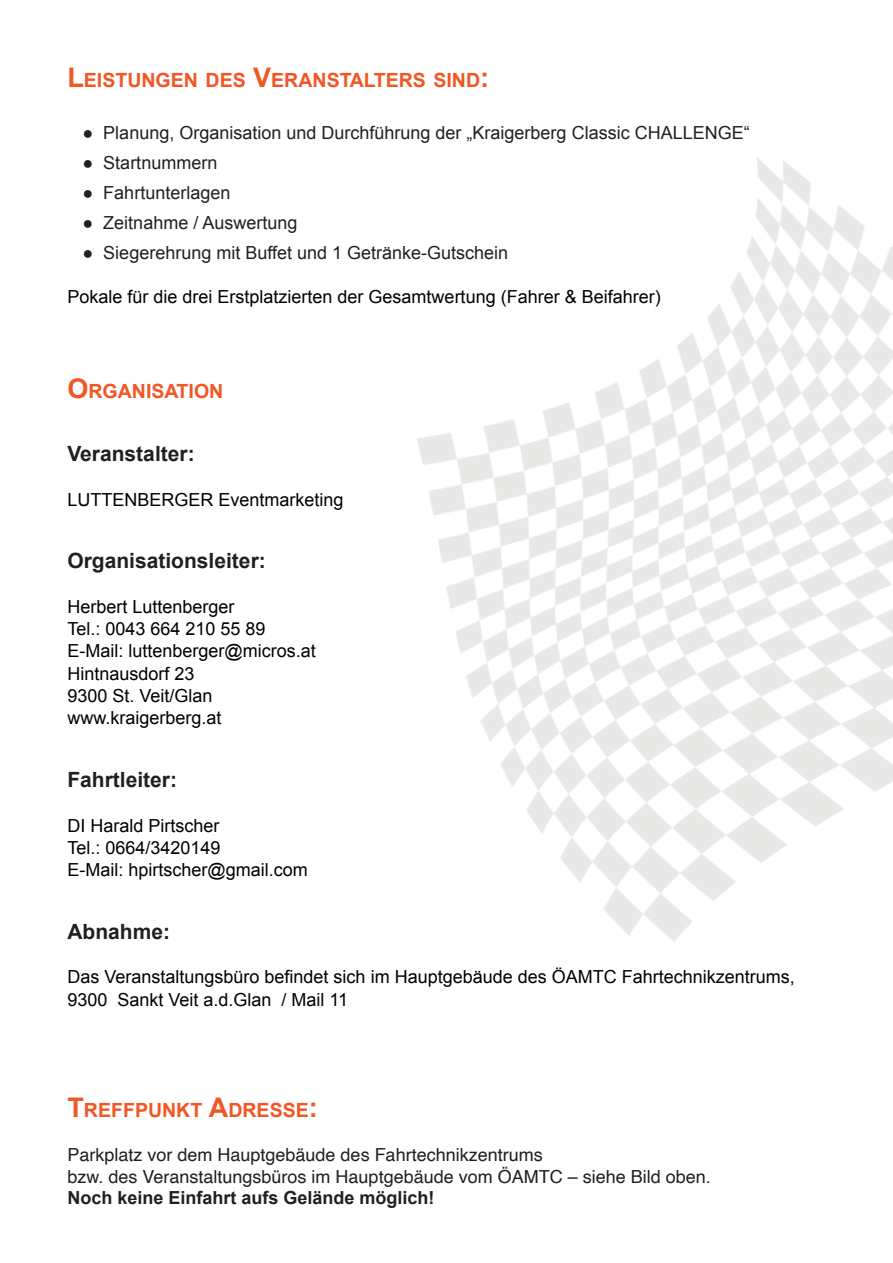
<style>
.page{position:relative;width:893px;height:1263px;background:#fff}
.page>*{position:absolute;margin:0;border:0;box-sizing:border-box;transform-origin:0 0}
.t1{font:700 27px "Arial";color:#f15725}
.t2{font:700 21px "Arial";color:#231f20}
.t3{font:700 19.5px "Arial";color:#f15725}
.t4{font:18px "Arial";color:#000}
.t5{font:18px "Arial";color:#231f20}
.t6{font:18px "Helvetica";color:#231f20}
.t7{font:700 18px "Arial";color:#231f20}
</style>
<div class="page">
<img style="left:417px;top:157px;width:476px;height:785px">
<p class="t1" style="left:67px;top:67px;width:18px">L</p>
<p class="t3" style="left:84px;top:72px;width:163px">EISTUNGEN DES</p>
<p class="t1" style="left:253px;top:67px;width:20px">V</p>
<p class="t3" style="left:271px;top:72px;width:210px">ERANSTALTERS SIND</p>
<p class="t1" style="left:480px;top:67px;width:10px">:</p>
<p class="t5" style="left:82px;top:126px;width:669px">● Planung, Organisation und Durchführung der „Kraigerberg Classic CHALLENGE“</p>
<p class="t5" style="left:82px;top:156px;width:136px">● Startnummern</p>
<p class="t5" style="left:82px;top:186px;width:149px">● Fahrtunterlagen</p>
<p class="t5" style="left:82px;top:216px;width:216px">● Zeitnahme / Auswertung</p>
<p class="t5" style="left:82px;top:246px;width:427px">● Siegerehrung mit Buffet und 1 Getränke-Gutschein</p>
<p class="t4" style="left:67px;top:290px;width:595px">Pokale für die drei Erstplatzierten der Gesamtwertung (Fahrer &amp; Beifahrer)</p>
<p class="t1" style="left:67px;top:379px;width:23px">O</p>
<p class="t3" style="left:88px;top:384px;width:136px">RGANISATION</p>
<p class="t2" style="left:67px;top:446px;width:129px">Veranstalter:</p>
<p class="t4" style="left:67px;top:492px;width:278px">LUTTENBERGER Eventmarketing</p>
<p class="t2" style="left:67px;top:553px;width:200px">Organisationsleiter:</p>
<p class="t4" style="left:67px;top:600px;width:169px">Herbert Luttenberger</p>
<p class="t4" style="left:67px;top:622px;width:200px">Tel.: 0043 664 210 55 89</p>
<p class="t4" style="left:67px;top:644px;width:250px">E-Mail: luttenberger@micros.at</p>
<p class="t4" style="left:67px;top:667px;width:129px">Hintnausdorf 23</p>
<p class="t4" style="left:67px;top:689px;width:147px">9300 St. Veit/Glan</p>
<p class="t4" style="left:67px;top:711px;width:156px">www.kraigerberg.at</p>
<p class="t2" style="left:67px;top:772px;width:111px">Fahrtleiter:</p>
<p class="t4" style="left:67px;top:818px;width:154px">DI Harald Pirtscher</p>
<p class="t4" style="left:67px;top:841px;width:155px">Tel.: 0664/3420149</p>
<p class="t4" style="left:67px;top:863px;width:242px">E-Mail: hpirtscher@gmail.com</p>
<p class="t2" style="left:67px;top:923px;width:104px">Abnahme:</p>
<p class="t4" style="left:67px;top:970px;width:729px">Das Veranstaltungsbüro befindet sich im Hauptgebäude des ÖAMTC Fahrtechnikzentrums,</p>
<p class="t4" style="left:67px;top:993px;width:282px">9300 Sankt Veit a.d.Glan / Mail 11</p>
<p class="t1" style="left:67px;top:1097px;width:18px">T</p>
<p class="t3" style="left:84px;top:1103px;width:120px">REFFPUNKT</p>
<p class="t1" style="left:209px;top:1097px;width:21px">A</p>
<p class="t3" style="left:228px;top:1103px;width:82px">DRESSE</p>
<p class="t1" style="left:309px;top:1097px;width:10px">:</p>
<p class="t6" style="left:67px;top:1148px;width:477px">Parkplatz vor dem Hauptgebäude des Fahrtechnikzentrums</p>
<p class="t6" style="left:67px;top:1169px;width:645px">bzw. des Veranstaltungsbüros im Hauptgebäude vom ÖAMTC – siehe Bild oben.</p>
<p class="t7" style="left:67px;top:1191px;width:369px">Noch keine Einfahrt aufs Gelände möglich!</p>
</div>
